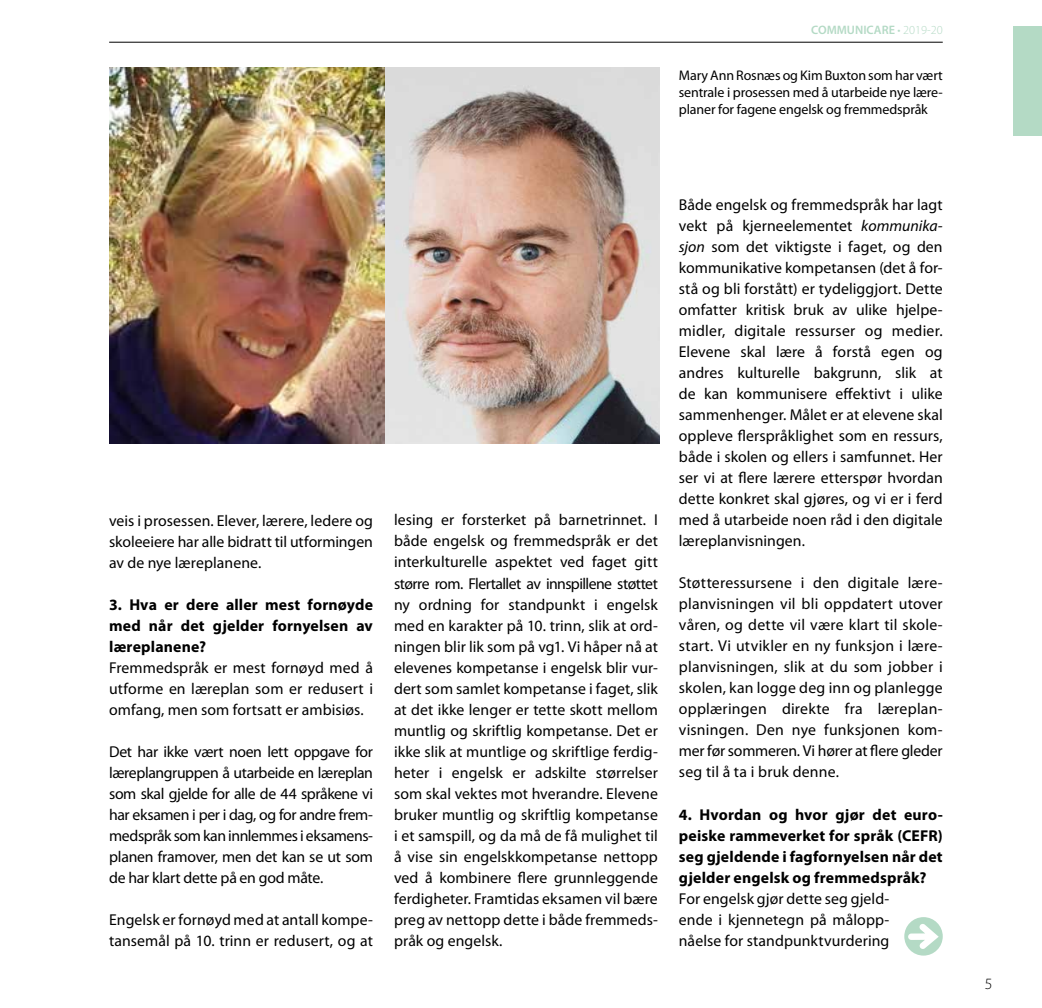
<style>
.page{position:relative;width:1042px;height:1008px;background:#fff}
.page>*{position:absolute;margin:0;border:0;box-sizing:border-box;transform-origin:0 0}
.t1{font:15.75px/21px "Myriad Pro";letter-spacing:.005em;color:#000;text-align:justify}
.t2{font:700 15.75px/21px "Myriad Pro";letter-spacing:.01em;color:#000;text-align:justify}
.t3{font:300 15.75px "Myriad Pro";color:#000}
.t4{font:14px/16.8px "Myriad Pro";letter-spacing:-.01em;color:#000;text-align:justify}
.t5{font:600 12.25px "Myriad Pro";color:#b4dac5}
.s1{font-weight:300}
.s2{font-style:italic}
</style>
<div class="page">
<hr style="left:109px;top:42px;width:834px;height:1px;background:#000">
<div style="left:1014px;top:26px;width:28px;height:110px;background:#b4dac5"></div>
<div style="left:904px;top:916px;width:39px;height:39px;background:#b4dac5;border-radius:50%"></div>
<svg style="left:908px;top:923px;width:30px;height:25px"></svg>
<img style="left:109px;top:67px;width:551px;height:376px">
<p class="t5" style="left:811px;top:24px;width:133px">COMMUNICARE <span class="s1">• 2019-20</span></p>
<p class="t4" style="left:679px;top:67px;width:265px">Mary Ann Rosnæs og Kim Buxton som har vært sentrale i prosessen med å utarbeide nye lære&shy;planer for fagene engelsk og fremmedspråk</p>
<p class="t1" style="left:109px;top:510px;width:265px">veis i prosessen. Elever, lærere, ledere og skoleeiere har alle bidratt til utformingen av de nye læreplanene.</p>
<p class="t2" style="left:109px;top:593px;width:265px">3. Hva er dere aller mest fornøyde med når det gjelder fornyelsen av læreplanene?</p>
<p class="t1" style="left:109px;top:657px;width:265px">Fremmedspråk er mest fornøyd med å utforme en læreplan som er redusert i omfang, men som fortsatt er ambisiøs.</p>
<p class="t1" style="left:109px;top:741px;width:265px">Det har ikke vært noen lett oppgave for læreplangruppen å utarbeide en læreplan som skal gjelde for alle de 44 språkene vi har eksamen i per i dag, og for andre frem&shy;medspråk som kan innlemmes i eksamens&shy;planen framover, men det kan se ut som de har klart dette på en god måte.</p>
<p class="t1" style="left:109px;top:908px;width:265px">Engelsk er fornøyd med at antall kompe&shy;tansemål på 10. trinn er redusert, og at</p>
<p class="t1" style="left:394px;top:509px;width:265px">lesing er forsterket på barnetrinnet. I både engelsk og fremmedspråk er det interkulturelle aspektet ved faget gitt større rom. Flertallet av innspillene støttet ny ordning for standpunkt i engelsk med en karakter på 10. trinn, slik at ord&shy;ningen blir lik som på vg1. Vi håper nå at elevenes kompetanse i engelsk blir vur&shy;dert som samlet kompetanse i faget, slik at det ikke lenger er tette skott mellom muntlig og skriftlig kompetanse. Det er ikke slik at muntlige og skriftlige ferdig&shy;heter i engelsk er adskilte størrelser som skal vektes mot hverandre. Elevene bruker muntlig og skriftlig kompetanse i et samspill, og da må de få mulighet til å vise sin engelskkompetanse nettopp ved å kombinere flere grunnleggende ferdigheter. Framtidas eksamen vil bære preg av nettopp dette i både fremmeds&shy;pråk og engelsk.</p>
<p class="t1" style="left:679px;top:194px;width:265px">Både engelsk og fremmedspråk har lagt vekt på kjerneelementet <span class="s2">kommunika&shy;sjon</span> som det viktigste i faget, og den kommunikative kompetansen (det å for&shy;stå og bli forstått) er tydeliggjort. Dette omfatter kritisk bruk av ulike hjelpe&shy;midler, digitale ressurser og medier.<br>Elevene skal lære å forstå egen og andres kulturelle bakgrunn, slik at de kan kommunisere effektivt i ulike sammenhenger. Målet er at elevene skal oppleve flerspråklighet som en ressurs, både i skolen og ellers i samfunnet. Her ser vi at flere lærere etterspør hvordan dette konkret skal gjøres, og vi er i ferd med å utarbeide noen råd i den digitale læreplanvisningen.</p>
<p class="t1" style="left:679px;top:572px;width:265px">Støtteressursene i den digitale lære&shy;planvisningen vil bli oppdatert utover våren, og dette vil være klart til skole&shy;start. Vi utvikler en ny funksjon i lære&shy;planvisningen, slik at du som jobber i skolen, kan logge deg inn og planlegge opplæringen direkte fra læreplan&shy;visningen. Den nye funksjonen kom&shy;mer før sommeren. Vi hører at flere gleder seg til å ta i bruk denne.</p>
<p class="t2" style="left:679px;top:803px;width:265px">4. Hvordan og hvor gjør det euro&shy;peiske rammeverket for språk (CEFR) seg gjeldende i fagfornyelsen når det gjelder engelsk og fremmedspråk?</p>
<p class="t1" style="left:679px;top:887px;width:212px">For engelsk gjør dette seg gjeld&shy;ende i kjennetegn på målopp&shy;nåelse for standpunktvurdering</p>
<p class="t3" style="left:984px;top:974px;width:9px">5</p>
</div>
